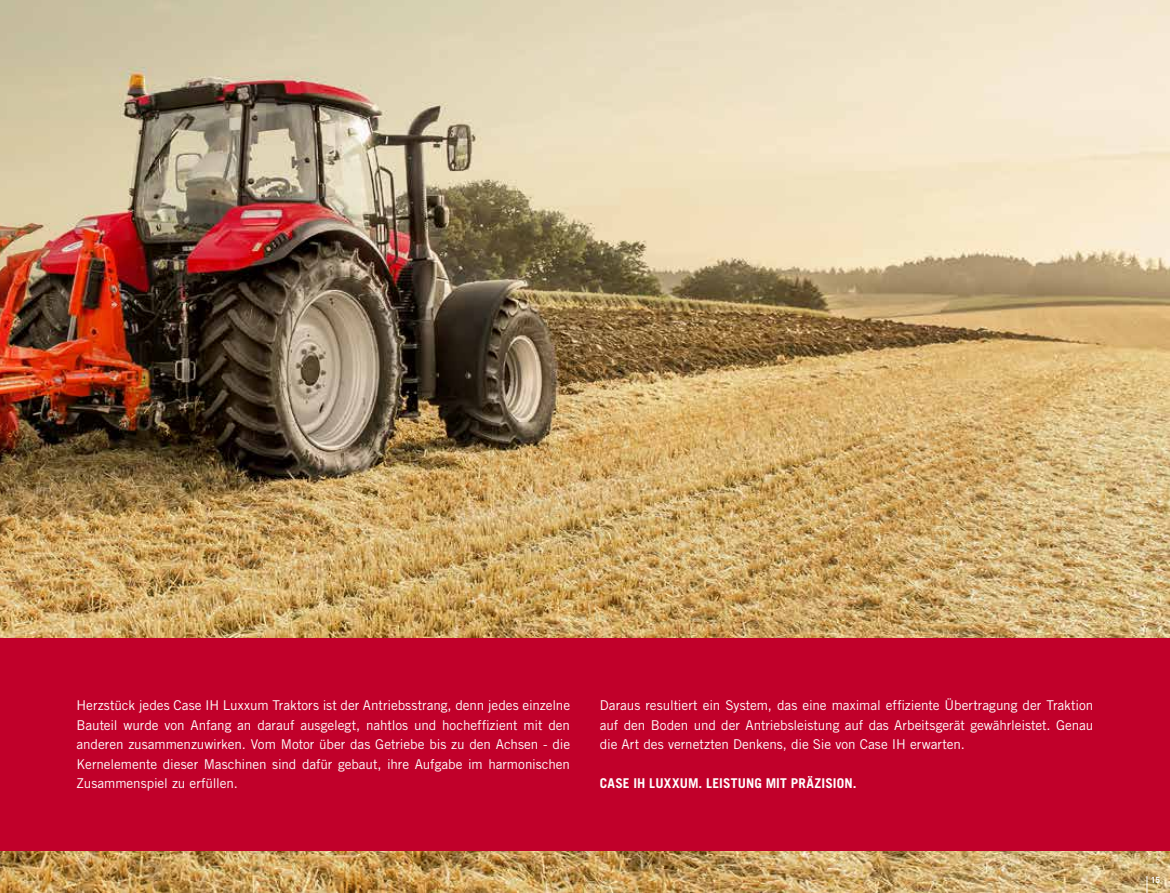
<style>
.page{position:relative;width:1170px;height:893px;background:#fff}
.page>*{position:absolute;margin:0;border:0;box-sizing:border-box;transform-origin:0 0}
.t1{font:13.5px/19.5px "Trade Gothic LT Pro";letter-spacing:-.005em;color:#fff;text-align:justify}
.t2{font:700 13.5px "Trade Gothic LT Pro";letter-spacing:.01em;color:#fff}
.t3{font:700 8.7px "DIN";color:#fff}
</style>
<div class="page">
<img style="left:0;top:0;width:1169px;height:638px">
<img style="left:0;top:850px;width:1169px;height:43px">
<div style="left:0;top:638px;width:1169px;height:212px;background:#c1002a"></div>
<svg style="left:1146px;top:876px;width:1px;height:17px"></svg>
<p class="t1" style="left:77px;top:695px;width:495px">Herzstück jedes Case IH Luxxum Traktors ist der Antriebsstrang, denn jedes einzelne Bauteil wurde von Anfang an darauf ausgelegt, nahtlos und hocheffizient mit den anderen zusammenzuwirken. Vom Motor über das Getriebe bis zu den Achsen - die Kernelemente dieser Maschinen sind dafür gebaut, ihre Aufgabe im harmonischen Zusammenspiel zu erfüllen.</p>
<p class="t1" style="left:600px;top:695px;width:495px">Daraus resultiert ein System, das eine maximal effiziente Übertragung der Traktion auf den Boden und der Antriebsleistung auf das Arbeitsgerät gewährleistet. Genau die Art des vernetzten Denkens, die Sie von Case IH erwarten.</p>
<p class="t2" style="left:600px;top:775px;width:258px">CASE IH LUXXUM. LEISTUNG MIT PRÄZISION.</p>
<p class="t3" style="left:1150px;top:874px;width:11px">15</p>
</div>
